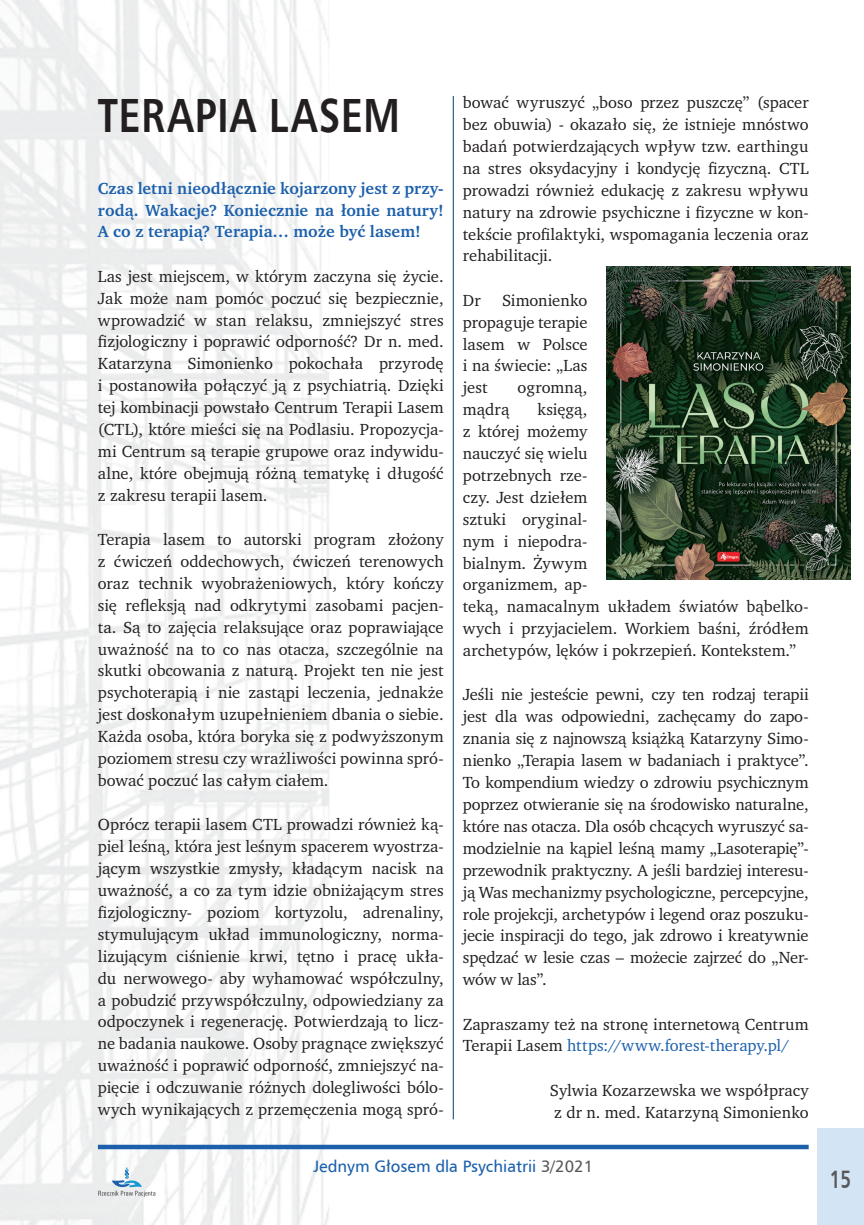
<style>
.page{position:relative;width:864px;height:1225px;background:#fff}
.page>*{position:absolute;margin:0;border:0;box-sizing:border-box;transform-origin:0 0}
.t1{font:700 48px "Humnst 777 EU";letter-spacing:.035em;color:#231f20;scale:.8 1}
.t2{font:700 25.2px "Humnst 777 EU";color:#57585a;scale:.71 1}
.t3{font:16.5px/21.9px "Charter ITC Pro";color:#231f20;text-align:justify}
.t4{font:700 16.5px/21.9px "Charter ITC Pro";letter-spacing:.005em;color:#1c60ac;text-align:justify}
.t5{font:16.5px "Humnst 777 EU Normal";color:#1c60ac}
.s1{color:#1c60ac}
.s2{color:#57585a}
</style>
<div class="page">
<img style="left:0;top:0;width:851px;height:1225px">
<div style="left:816px;top:1127px;width:47px;height:98px;background:#d3e4f5"></div>
<div style="left:98px;top:1144px;width:710px;height:5px;background:#1c60ac"></div>
<svg style="left:98px;top:1167px;width:57px;height:30px"></svg>
<img style="left:606px;top:266px;width:243px;height:313px">
<hr style="left:453px;top:96px;width:1px;height:1023px;background:#02406e">
<h1 class="t1" style="left:98px;top:85px;width:379px">TERAPIA LASEM</h1>
<p class="t3" style="left:462px;top:91px;width:347px">bować wyruszyć „boso przez puszczę” (spacer bez obuwia) - okazało się, że istnieje mnóstwo badań potwierdzających wpływ tzw. earthingu na stres oksydacyjny i kondycję fizyczną. CTL prowadzi również edukację z zakresu wpływu natury na zdrowie psychiczne i fizyczne w kon&shy;tekście profilaktyki, wspomagania leczenia oraz rehabilitacji.</p>
<p class="t3" style="left:462px;top:289px;width:19px">Dr</p>
<p class="t4" style="left:98px;top:177px;width:347px">Czas letni nieodłącznie kojarzony jest z przy&shy;rodą. Wakacje? Koniecznie na łonie natury!<br>A co z terapią? Terapia… może być lasem!</p>
<p class="t3" style="left:98px;top:265px;width:347px">Las jest miejscem, w którym zaczyna się życie.<br>Jak może nam pomóc poczuć się bezpiecznie, wprowadzić w stan relaksu, zmniejszyć stres fizjologiczny i poprawić odporność? Dr n. med.<br>Katarzyna Simonienko pokochała przyrodę i postanowiła połączyć ją z psychiatrią. Dzięki tej kombinacji powstało Centrum Terapii Lasem (CTL), które mieści się na Podlasiu. Propozycja&shy;mi Centrum są terapie grupowe oraz indywidu&shy;alne, które obejmują różną tematykę i długość z zakresu terapii lasem.</p>
<p class="t3" style="left:98px;top:528px;width:347px">Terapia lasem to autorski program złożony z ćwiczeń oddechowych, ćwiczeń terenowych oraz technik wyobrażeniowych, który kończy się refleksją nad odkrytymi zasobami pacjen&shy;ta. Są to zajęcia relaksujące oraz poprawiające uważność na to co nas otacza, szczególnie na skutki obcowania z naturą. Projekt ten nie jest psychoterapią i nie zastąpi leczenia, jednakże jest doskonałym uzupełnieniem dbania o siebie.<br>Każda osoba, która boryka się z podwyższonym poziomem stresu czy wrażliwości powinna spró&shy;bować poczuć las całym ciałem.</p>
<p class="t3" style="left:98px;top:813px;width:347px">Oprócz terapii lasem CTL prowadzi również ką&shy;piel leśną, która jest leśnym spacerem wyostrza&shy;jącym wszystkie zmysły, kładącym nacisk na uważność, a co za tym idzie obniżającym stres fizjologiczny- poziom kortyzolu, adrenaliny, stymulującym układ immunologiczny, norma&shy;lizującym ciśnienie krwi, tętno i pracę ukła&shy;du nerwowego- aby wyhamować współczulny, a pobudzić przywspółczulny, odpowiedziany za odpoczynek i regenerację. Potwierdzają to licz&shy;ne badania naukowe. Osoby pragnące zwiększyć uważność i poprawić odporność, zmniejszyć na&shy;pięcie i odczuwanie różnych dolegliwości bólo&shy;wych wynikających z przemęczenia mogą spró-</p>
<p class="t3" style="left:462px;top:289px;width:126px;text-indent:39px">Simonienko propaguje terapie lasem w Polsce i na świecie: „Las jest</p>
<p class="t3" style="left:517px;top:376px;width:71px">ogromną,</p>
<p class="t3" style="left:462px;top:398px;width:347px;text-align:left;text-indent:75px">księgą,<br>z której możemy<br>nauczyć się wielu<br>potrzebnych rze-<br>czy. Jest dziełem<br>sztuki oryginal-<br>nym i niepodra-<br>bialnym. Żywym<br>organizmem, ap-<br>teką, namacalnym układem światów bąbelko&shy;wych i przyjacielem. Workiem baśni, źródłem archetypów, lęków i pokrzepień. Kontekstem.”</p>
<p class="t3" style="left:462px;top:683px;width:347px">Jeśli nie jesteście pewni, czy ten rodzaj terapii jest dla was odpowiedni, zachęcamy do zapo&shy;znania się z najnowszą książką Katarzyny Simo&shy;nienko „Terapia lasem w badaniach i praktyce”.<br>To kompendium wiedzy o zdrowiu psychicznym poprzez otwieranie się na środowisko naturalne, które nas otacza. Dla osób chcących wyruszyć sa&shy;modzielnie na kąpiel leśną mamy „Lasoterapię”- przewodnik praktyczny. A jeśli bardziej interesu&shy;ją Was mechanizmy psychologiczne, percepcyjne, role projekcji, archetypów i legend oraz poszuku&shy;jecie inspiracji do tego, jak zdrowo i kreatywnie spędzać w lesie czas – możecie zajrzeć do „Ner&shy;wów w las”.</p>
<p class="t3" style="left:462px;top:1012px;width:347px">Zapraszamy też na stronę internetową Centrum<br>Terapii Lasem <span class="s1">https://www.forest-therapy.pl/</span></p>
<p class="t3" style="left:549px;top:1078px;width:260px">Sylwia Kozarzewska we współpracy z dr n. med. Katarzyną Simonienko</p>
<p class="t3" style="left:462px;top:398px;width:48px">mądrą</p>
<p class="t5" style="left:313px;top:1155px;width:281px">Jednym Głosem dla Psychiatrii <span class="s2">3/2021</span></p>
<h2 class="t2" style="left:829px;top:1163px;width:31px">15</h2>
</div>
